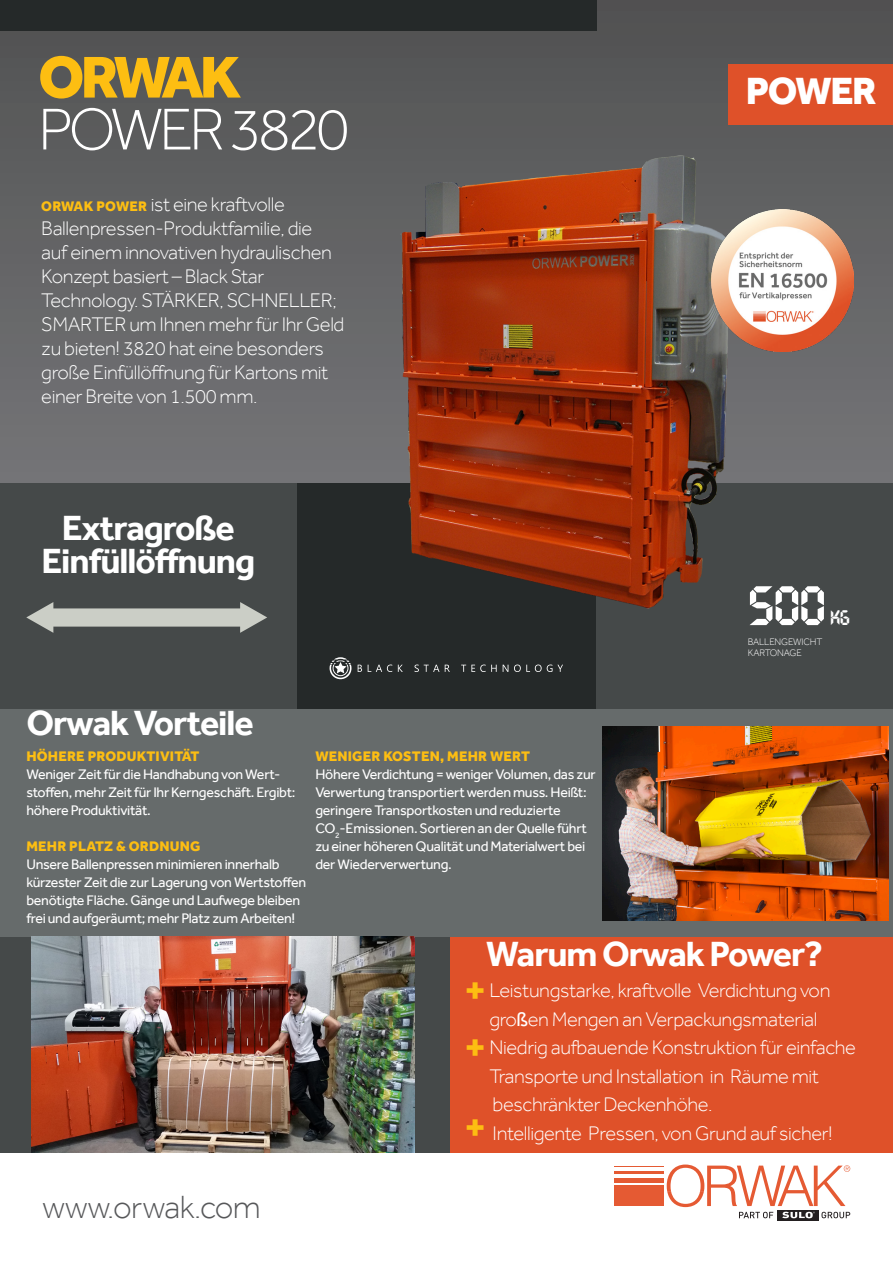
<style>
.page{position:relative;width:893px;height:1263px;background:#fff}
.page>*{position:absolute;margin:0;border:0;box-sizing:border-box;transform-origin:0 0}
.t1{font:300 60.9px "Effra";letter-spacing:-.065em;color:#fff}
.t2{font:800 60.9px "Effra";letter-spacing:-.075em;color:#fdbe12}
.t3{font:55.5px "Transistor";color:#fff}
.t4{font:700 42px "Effra";color:#fdbe12}
.t5{font:800 39px "Effra";letter-spacing:-.035em;color:#fff}
.t6{font:700 36px/33px "Effra";letter-spacing:-.03em;color:#fff;text-align:center}
.t7{font:300 33px "Effra";letter-spacing:-.02em;color:#57585a}
.t8{font:21px "Transistor";color:#fff}
.t9{font:300 20.25px/24px "Effra";letter-spacing:-.02em;color:#fff}
.t10{font:14.25px/18px "Effra";letter-spacing:-.02em;color:#fff}
.t11{font:800 14.25px "Effra";letter-spacing:.015em;color:#fdbe12}
.t12{font:300 9.75px/11.7px "Effra";letter-spacing:-.02em;color:#fff}
.s1{font-weight:800;font-size:14.25px;color:#fdbe12}
.s2{font-weight:400}
</style>
<div class="page">
<div style="left:0;top:0;width:893px;height:487px;background:linear-gradient(to bottom,#515152,#757578)"></div>
<div style="left:0;top:483px;width:298px;height:252px;background:#454949"></div>
<div style="left:596px;top:483px;width:297px;height:252px;background:#454949"></div>
<div style="left:298px;top:483px;width:298px;height:252px;background:#252929"></div>
<div style="left:446px;top:937px;width:447px;height:215px;background:#df5129"></div>
<div style="left:0;top:709px;width:596px;height:228px;background:#666b6b"></div>
<div style="left:0;top:0;width:596px;height:31px;background:#252929"></div>
<div style="left:729px;top:65px;width:164px;height:60px;background:#df5129"></div>
<div style="left:0;top:937px;width:449px;height:215px;background:#454949"></div>
<img style="left:32px;top:937px;width:383px;height:215px">
<img style="left:398px;top:145px;width:334px;height:464px">
<svg style="left:330px;top:657px;width:21px;height:22px"></svg>
<svg style="left:358px;top:665px;width:4px;height:7px"></svg>
<svg style="left:368px;top:664px;width:24px;height:8px"></svg>
<svg style="left:398px;top:665px;width:5px;height:7px"></svg>
<svg style="left:414px;top:664px;width:25px;height:8px"></svg>
<svg style="left:445px;top:665px;width:5px;height:7px"></svg>
<svg style="left:461px;top:664px;width:36px;height:8px"></svg>
<svg style="left:503px;top:665px;width:5px;height:7px"></svg>
<svg style="left:514px;top:664px;width:49px;height:8px"></svg>
<div style="left:49px;top:608px;width:196px;height:19px;background:#cbcec6"></div>
<svg style="left:26px;top:602px;width:61px;height:31px"></svg>
<svg style="left:240px;top:602px;width:27px;height:31px"></svg>
<div style="left:596px;top:709px;width:297px;height:228px;background:#666b6b"></div>
<img style="left:602px;top:726px;width:286px;height:195px">
<div style="left:614px;top:1192px;width:49px;height:14px;background:#e55a33"></div>
<div style="left:614px;top:1185px;width:49px;height:6px;background:#e55a33"></div>
<div style="left:614px;top:1178px;width:49px;height:5px;background:#e55a33"></div>
<hr style="left:614px;top:1172px;width:49px;height:2px;background:#e55a33">
<hr style="left:614px;top:1166px;width:49px;height:1px;background:#e55a33">
<svg style="left:777px;top:1218px;width:41px;height:2px"></svg>
<svg style="left:667px;top:1164px;width:183px;height:54px"></svg>
<img style="left:712px;top:210px;width:142px;height:142px">
<p class="t2" style="left:38px;top:41px;width:205px">ORWAK</p>
<p class="t1" style="left:38px;top:93px;width:313px">POWER 3820</p>
<p class="t9" style="left:41px;top:192px;width:305px"><span class="s1">ORWAK POWER</span> ist eine kraftvolle Ballenpressen-Produktfamilie, die<br>auf einem innovativen hydraulischen Konzept basiert – Black Star Technology. STÄRKER, SCHNELLER; SMARTER um Ihnen mehr für Ihr Geld zu bieten! 3820 hat eine besonders große Einfüllöffnung für Kartons mit einer Breite von 1.500 mm.</p>
<p class="t6" style="left:42px;top:511px;width:215px">Extragroße<br>Einfüllöffnung</p>
<p class="t6" style="left:26px;top:706px;width:229px">Orwak Vorteile</p>
<p class="t11" style="left:26px;top:748px;width:174px">HÖHERE PRODUKTIVITÄT</p>
<p class="t10" style="left:26px;top:765px;width:271px">Weniger Zeit für die Handhabung von Wert&shy;stoffen, mehr Zeit für Ihr Kerngeschäft. Ergibt: höhere Produktivität.</p>
<p class="t11" style="left:26px;top:838px;width:176px">MEHR PLATZ &amp; ORDNUNG</p>
<p class="t10" style="left:26px;top:855px;width:281px">Unsere Ballenpressen minimieren innerhalb kürzester Zeit die zur Lagerung von Wertstoffen benötigte Fläche. Gänge und Laufwege bleiben frei und aufgeräumt; mehr Platz zum Arbeiten!</p>
<p class="t11" style="left:315px;top:748px;width:216px">WENIGER KOSTEN, MEHR WERT</p>
<p class="t10" style="left:315px;top:765px;width:282px">Höhere Verdichtung = weniger Volumen, das zur Verwertung transportiert werden muss. Heißt: geringere Transportkosten und reduzierte CO<sub>2</sub>-Emissionen. Sortieren an der Quelle führt zu einer höheren Qualität und Materialwert bei der Wiederverwertung.</p>
<p class="t5" style="left:746px;top:67px;width:132px">POWER</p>
<p class="t3" style="left:748px;top:577px;width:79px">500</p>
<p class="t8" style="left:830px;top:607px;width:21px">kg</p>
<p class="t12" style="left:748px;top:635px;width:76px">BALLENGEWICHT<br>KARTONAGE</p>
<p class="t7" style="left:43px;top:1187px;width:220px">www.orwak.com</p>
<p class="t6" style="left:486px;top:937px;width:338px">Warum Orwak Power?</p>
<p class="t9" style="left:489px;top:976px;width:368px;line-height:28.5px">Leistungstarke, kraftvolle Verdichtung von gro<span class="s2">ß</span>en Mengen an Verpackungsmaterial Niedrig aufbauende Konstruktion für einfache Transporte und Installation in Räume mit beschränkter Deckenhöhe.<br>Intelligente Pressen, von Grund auf sicher!</p>
<p class="t4" style="left:464px;top:965px;width:24px">+</p>
<p class="t4" style="left:464px;top:1022px;width:24px">+</p>
<p class="t4" style="left:464px;top:1102px;width:24px">+</p>
</div>
